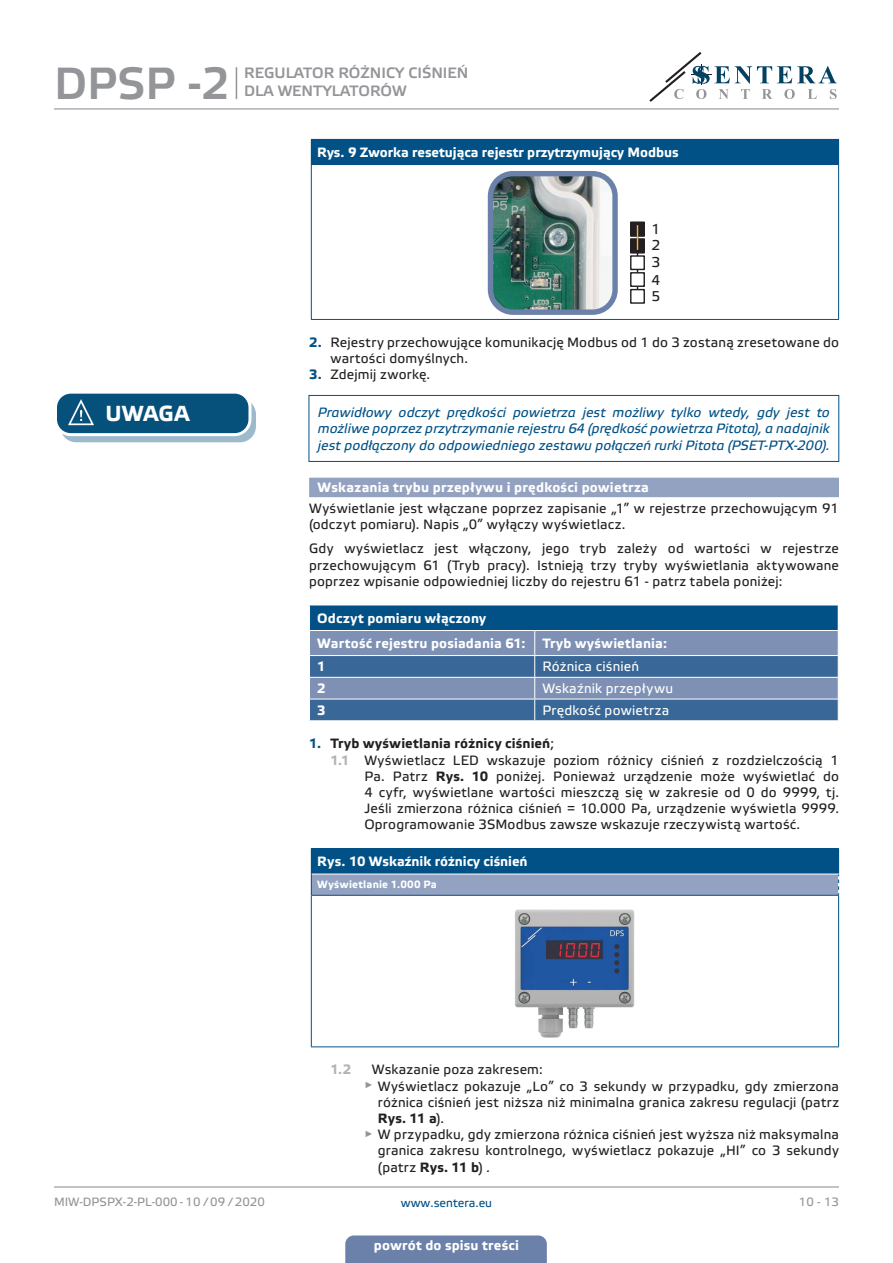
<style>
.page{position:relative;width:893px;height:1263px;background:#fff}
.page>*{position:absolute;margin:0;border:0;box-sizing:border-box;transform-origin:0 0}
.t1{font:45px "Etelka Medium Pro";color:#939598}
.t2{font:700 21.75px "Etelka Text Pro";letter-spacing:.005em;color:#fff}
.t3{font:15px "Etelka Medium Pro";color:#939598}
.t4{font:14.25px "Etelka Text Pro";color:#231f20}
.body{font:13.5px/16.2px "Etelka Text Pro";letter-spacing:.015em;color:#231f20;text-align:justify}
.attention{font:italic 13.5px/16.2px "Etelka Text Pro";letter-spacing:.005em;color:#015186;text-align:justify}
.TABLE_TEXT_WHITE{font:700 13.5px "Etelka Text Pro";letter-spacing:.015em;color:#fff}
.head-table{font:700 13.5px "Etelka Text Pro";color:#fff}
.Number-roman{font:700 13.5px "Etelka Text Pro";letter-spacing:.025em;color:#fff}
.t5{font:700 13.5px "Etelka Text Pro";letter-spacing:.015em;color:#231f20}
.TABLE_TEXT_WHITE-2{font:13.5px "Etelka Text Pro";letter-spacing:.015em;color:#fff}
.table_text{font:700 13.5px "Etelka Text Pro";color:#fff}
.head-table-2{font:700 13.5px "Etelka Text Pro";letter-spacing:.02em;color:#fff}
.table_text-2{font:13.5px "Etelka Text Pro";letter-spacing:.02em;color:#fff}
.t6{font:700 13.5px "Etelka Text Pro";color:#b2b3b7}
.t7{font:12px "Etelka Text Pro";color:#939598}
.t8{font:12px "Etelka Text Pro";color:#015186}
.table_text-3{font:700 10.5px "Etelka Text Pro";letter-spacing:.03em;color:#fff}
.s1{font-weight:700;color:#015186}
.s2{color:#015186}
.s3{font-weight:400}
.s4{font-weight:700;color:#b2b3b7}
.s5{font-weight:700}
.s6{font-style:italic}
</style>
<div class="page">
<hr style="left:54px;top:108px;width:785px;height:1px;background:#939598">
<hr style="left:54px;top:1186px;width:785px;height:1px;background:#939598">
<svg style="left:649px;top:52px;width:188px;height:50px"></svg>
<div style="left:345px;top:1235px;width:202px;height:28px;background:#6c81aa"></div>
<div style="left:309px;top:478px;width:530px;height:19px;background:#94a2c2"></div>
<div style="left:311px;top:139px;width:528px;height:26px;background:#015186"></div>
<hr style="left:311px;top:165px;width:1px;height:154px;background:#015186">
<hr style="left:311px;top:319px;width:528px;height:1px;background:#015186">
<hr style="left:838px;top:165px;width:1px;height:154px;background:#015186">
<img style="left:494px;top:177px;width:118px;height:132px">
<div style="left:488px;top:171px;width:130px;height:144px;border:5px solid #6c81aa;border-radius:23px"></div>
<hr style="left:637px;top:229px;width:1px;height:66px;background:#231f20">
<div style="left:631px;top:256px;width:13px;height:13px;background:#fff"></div>
<div style="left:630px;top:255px;width:15px;height:15px;border:1px solid #231f20"></div>
<div style="left:631px;top:273px;width:13px;height:13px;background:#fff"></div>
<div style="left:630px;top:272px;width:15px;height:15px;border:1px solid #231f20"></div>
<div style="left:631px;top:290px;width:13px;height:13px;background:#fff"></div>
<div style="left:630px;top:289px;width:15px;height:15px;border:1px solid #231f20"></div>
<svg style="left:632px;top:224px;width:11px;height:11px"></svg>
<div style="left:630px;top:222px;width:15px;height:15px;border:1px solid #231f20"></div>
<svg style="left:632px;top:240px;width:11px;height:11px"></svg>
<div style="left:630px;top:238px;width:15px;height:15px;border:1px solid #231f20"></div>
<svg style="left:637px;top:225px;width:1px;height:25px"></svg>
<div style="left:61px;top:399px;width:194px;height:43px;background:#9cbacb;border-radius:15px"></div>
<div style="left:60px;top:398px;width:196px;height:44px;border:1px solid #06517c;border-radius:15px"></div>
<div style="left:56px;top:392px;width:194px;height:43px;background:#06517c;border-radius:15px"></div>
<div style="left:54px;top:391px;width:197px;height:45px;border:3px solid #fff;border-radius:15px"></div>
<svg style="left:67px;top:399px;width:38px;height:36px"></svg>
<div style="left:309px;top:395px;width:530px;height:67px;border:1px solid #015186"></div>
<svg style="left:309px;top:605px;width:530px;height:115px;background:#527aa4"></svg>
<div style="left:311px;top:848px;width:528px;height:26px;background:#015186"></div>
<div style="left:311px;top:874px;width:528px;height:21px;background:#94a2c2"></div>
<svg style="left:311px;top:873px;width:1px;height:22px"></svg>
<hr style="left:311px;top:895px;width:1px;height:151px;background:#015186">
<hr style="left:838px;top:896px;width:1px;height:150px;background:#015186">
<hr style="left:311px;top:1046px;width:528px;height:1px;background:#015186">
<hr style="left:312px;top:874px;width:527px;height:1px;background:#fff">
<svg style="left:838px;top:873px;width:1px;height:22px"></svg>
<hr style="left:312px;top:895px;width:527px;height:1px;background:#015186">
<img style="left:515px;top:910px;width:120px;height:127px">
<div style="left:547px;top:941px;width:55px;height:18px;background:#363443"></div>
<svg style="left:614px;top:944px;width:5px;height:29px"></svg>
<svg style="left:559px;top:943px;width:41px;height:14px"></svg>
<hr style="left:236px;top:67px;width:1px;height:32px;background:#939598">
<h1 class="t1" style="left:54px;top:59px;width:177px">DPSP -2</h1>
<p class="t3" style="left:244px;top:65px;width:226px">REGULATOR RÓŻNICY CIŚNIEŃ</p>
<p class="t3" style="left:244px;top:83px;width:164px">DLA WENTYLATORÓW</p>
<p class="head-table" style="left:317px;top:145px;width:363px">Rys. 9 Zworka resetująca rejestr przytrzymujący Modbus</p>
<p class="t4" style="left:652px;top:222px;width:10px">1</p>
<p class="t4" style="left:652px;top:237px;width:10px">2</p>
<p class="t4" style="left:652px;top:255px;width:10px">3</p>
<p class="t4" style="left:652px;top:272px;width:10px">4</p>
<p class="t4" style="left:652px;top:288px;width:10px">5</p>
<p class="body" style="left:330px;top:335px;width:510px;text-indent:-21px"><span class="s1">2.</span> Rejestry przechowujące komunikację Modbus od 1 do 3 zostaną zresetowane do wartości domyślnych.</p>
<p class="body" style="left:309px;top:367px;width:123px"><span class="s1">3.</span> Zdejmij zworkę.</p>
<p class="t2" style="left:105px;top:401px;width:86px">UWAGA</p>
<p class="attention" style="left:318px;top:405px;width:514px">Prawidłowy odczyt prędkości powietrza jest możliwy tylko wtedy, gdy jest to możliwe poprzez przytrzymanie rejestru 64 (prędkość powietrza Pitota), a nadajnik jest podłączony do odpowiedniego zestawu połączeń rurki Pitota (PSET-PTX-200).</p>
<p class="Number-roman" style="left:318px;top:480px;width:333px">Wskazania trybu przepływu i prędkości powietrza</p>
<p class="body" style="left:309px;top:501px;width:531px">Wyświetlanie jest włączane poprzez zapisanie „1” w rejestrze przechowującym 91 (odczyt pomiaru). Napis „0” wyłączy wyświetlacz.</p>
<p class="body" style="left:309px;top:541px;width:531px">Gdy wyświetlacz jest włączony, jego tryb zależy od wartości w rejestrze przechowującym 61 (Tryb pracy). Istnieją trzy tryby wyświetlania aktywowane poprzez wpisanie odpowiedniej liczby do rejestru 61 - patrz tabela poniżej:</p>
<p class="TABLE_TEXT_WHITE" style="left:317px;top:610px;width:170px">Odczyt pomiaru włączony</p>
<p class="TABLE_TEXT_WHITE" style="left:317px;top:636px;width:210px">Wartość rejestru posiadania 61:</p>
<p class="TABLE_TEXT_WHITE" style="left:542px;top:636px;width:126px">Tryb wyświetlania:</p>
<p class="TABLE_TEXT_WHITE" style="left:317px;top:659px;width:10px">1</p>
<p class="TABLE_TEXT_WHITE-2" style="left:542px;top:659px;width:98px">Różnica ciśnień</p>
<p class="TABLE_TEXT_WHITE" style="left:317px;top:681px;width:10px">2</p>
<p class="TABLE_TEXT_WHITE-2" style="left:542px;top:681px;width:132px">Wskaźnik przepływu</p>
<p class="TABLE_TEXT_WHITE" style="left:317px;top:703px;width:10px">3</p>
<p class="table_text-2" style="left:542px;top:703px;width:128px">Prędkość powietrza</p>
<p class="t5" style="left:309px;top:736px;width:246px"><span class="s2">1.</span> Tryb wyświetlania różnicy ciśnień<span class="s3">;</span></p>
<p class="body" style="left:364px;top:753px;width:476px;text-indent:-34px"><span class="s4">1.1</span> Wyświetlacz LED wskazuje poziom różnicy ciśnień z rozdzielczością 1<br>Pa. Patrz <span class="s5">Rys. 10</span> poniżej. Ponieważ urządzenie może wyświetlać do 4 cyfr, wyświetlane wartości mieszczą się w zakresie od 0 do 9999, tj.<br>Jeśli zmierzona różnica ciśnień = 10.000 Pa, urządzenie wyświetla 9999.<br>Oprogramowanie 3SModbus zawsze wskazuje rzeczywistą wartość.</p>
<p class="table_text" style="left:317px;top:854px;width:212px">Rys. 10 Wskaźnik różnicy ciśnień</p>
<p class="table_text-3" style="left:317px;top:879px;width:121px">Wyświetlanie 1.000 Pa</p>
<p class="t6" style="left:330px;top:1062px;width:22px">1.2</p>
<p class="body" style="left:372px;top:1062px;width:172px">Wskazanie poza zakresem:</p>
<p class="body" style="left:378px;top:1079px;width:463px;text-indent:-13px"><sup>►</sup> Wyświetlacz pokazuje „Lo” co 3 sekundy w przypadku, gdy zmierzona różnica ciśnień jest niższa niż minimalna granica zakresu regulacji (patrz <span class="s5">Rys. 11 a</span>).</p>
<p class="body" style="left:378px;top:1127px;width:463px;text-indent:-13px"><sup>►</sup> W przypadku, gdy zmierzona różnica ciśnień jest wyższa niż maksymalna granica zakresu kontrolnego, wyświetlacz pokazuje „HI” co 3 sekundy (patrz <span class="s5">Rys. 11 b</span>) <span class="s6">.</span></p>
<p class="t7" style="left:54px;top:1195px;width:212px">MIW-DPSPX-2-PL-000 - 10 / 09 / 2020</p>
<p class="t8" style="left:401px;top:1196px;width:93px">www.sentera.eu</p>
<p class="t7" style="left:799px;top:1195px;width:42px">10 - 13</p>
<p class="head-table-2" style="left:374px;top:1238px;width:147px">powrót do spisu treści</p>
</div>
